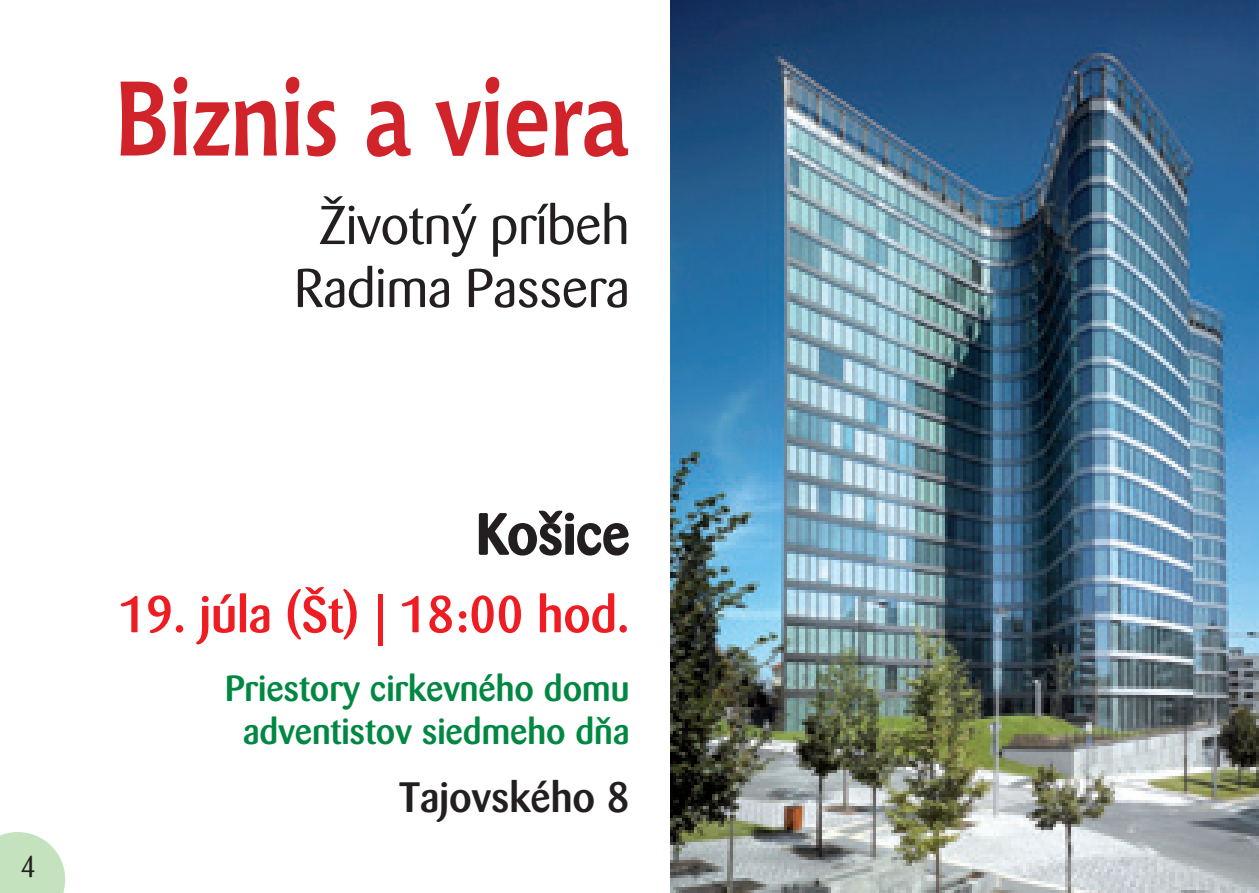
<style>
.page{position:relative;width:1259px;height:893px;background:#fff}
.page>*{position:absolute;margin:0;border:0;box-sizing:border-box;transform-origin:0 0}
.t1{font:700 105px "Chianti BT";letter-spacing:-.01em;color:#d1232a;scale:.82 1}
.t2{font:500 57px "Barmeno CE";color:#231f20}
.t3{font:54px/63px "Barmeno CE";color:#231f20;text-align:center}
.t4{font:500 51px "Barmeno CE";color:#ee1d23}
.t5{font:500 42px "Barmeno CE";color:#231f20}
.t6{font:500 36px/43.2px "Barmeno CE";color:#008842;text-align:center}
.t7{font:30px "Barmeno CE";color:#231f20}
</style>
<div class="page">
<svg style="left:478px;top:510px;width:85px;height:46px"></svg>
<div style="left:565px;top:524px;width:9px;height:31px;border:2px solid #231f20"></div>
<div style="left:565px;top:513px;width:9px;height:8px;border:2px solid #231f20;border-radius:50%"></div>
<svg style="left:577px;top:523px;width:52px;height:33px"></svg>
<img style="left:670px;top:0;width:589px;height:893px">
<svg style="left:0;top:832px;width:65px;height:61px;background:#cce5c7"></svg>
<p class="t7" style="left:21px;top:850px;width:18px">4</p>
<p class="t1" style="left:114px;top:44px;width:630px">Biznis a viera</p>
<p class="t3" style="left:294px;top:195px;width:337px">Životný príbeh<br>Radima Passera</p>
<p class="t2" style="left:476px;top:502px;width:155px">Košice</p>
<p class="t4" style="left:119px;top:585px;width:512px">19. júla (Št) | 18:00 hod.</p>
<p class="t6" style="left:225px;top:667px;width:406px">Priestory cirkevného domu adventistov siedmeho dňa</p>
<p class="t5" style="left:399px;top:773px;width:232px">Tajovského 8</p>
</div>
